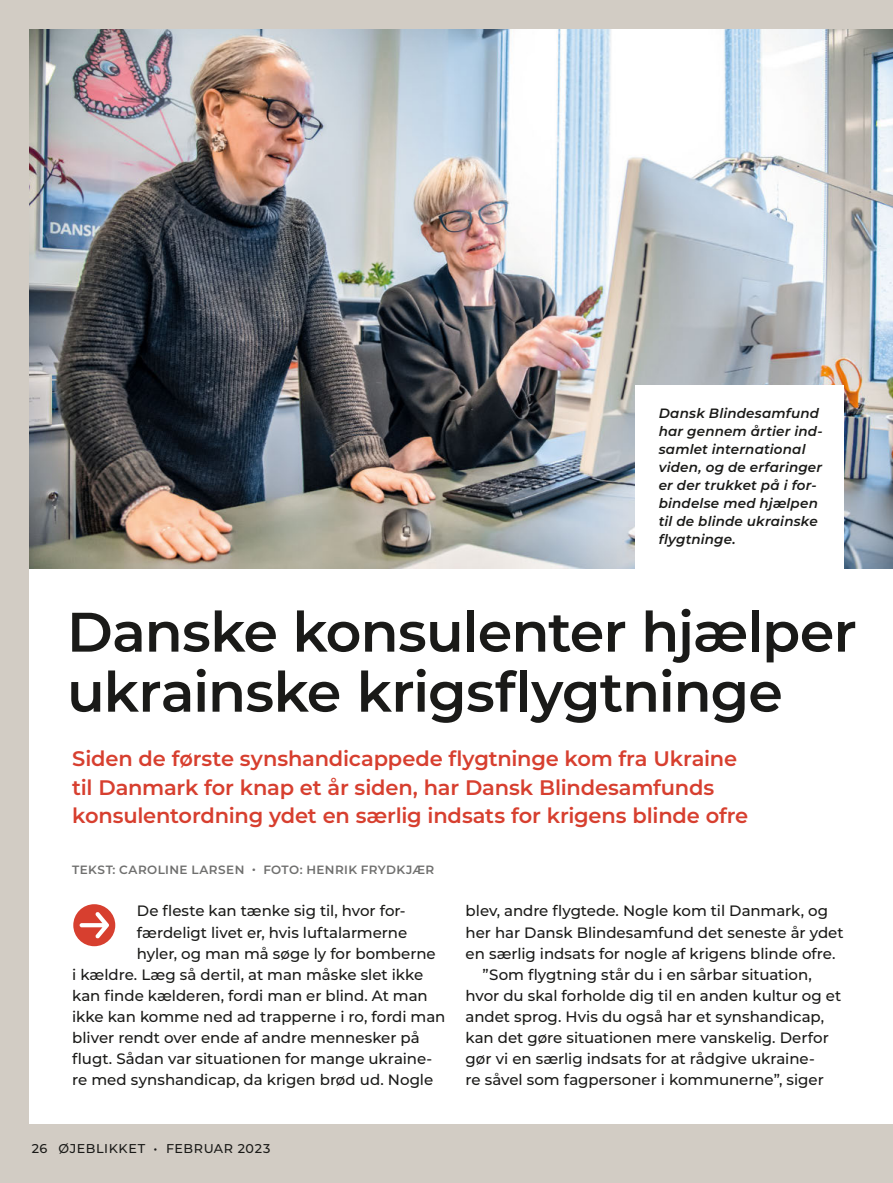
<style>
.page{position:relative;width:893px;height:1183px;background:#fff}
.page>*{position:absolute;margin:0;border:0;box-sizing:border-box;transform-origin:0 0}
.t1{font:600 55.5px/60px "Montserrat";letter-spacing:-.015em;color:#1a1a18}
.t2{font:52.5px "Button Bonus Circle Negative";color:#d73f2f}
.t3{font:600 21px/28.5px "Montserrat";letter-spacing:-.01em;color:#d73f2f}
.t4{font:500 15px/21px "Montserrat";letter-spacing:-.005em;color:#1a1a18}
.t5{font:italic 600 13.5px/18px "Montserrat";letter-spacing:.01em;color:#1a1a18}
.t6{font:500 12.75px "Montserrat";letter-spacing:.045em;color:#1a1a18}
.t7{font:600 12px "Montserrat";letter-spacing:.035em;color:#6f6f6e}
</style>
<div class="page">
<div style="left:0;top:0;width:893px;height:1182px;background:#d2ccc4"></div>
<div style="left:30px;top:30px;width:863px;height:1093px;background:#fff"></div>
<img style="left:30px;top:30px;width:863px;height:538px">
<div style="left:636px;top:385px;width:208px;height:187px;background:#fff"></div>
<p class="t5" style="left:659px;top:404px;width:165px">Dansk Blindesamfund har gennem årtier ind&shy;samlet international viden, og de erfaringer er der trukket på i for&shy;bindelse med hjælpen til de blinde ukrainske flygtninge.</p>
<h1 class="t1" style="left:67px;top:599px;width:791px">Danske konsulenter hjælper ukrainske krigsflygtninge</h1>
<p class="t3" style="left:72px;top:743px;width:677px">Siden de første synshandicappede flygtninge kom fra Ukraine til Danmark for knap et år siden, har Dansk Blindesamfunds konsulent ordning ydet en særlig indsats for krigens blinde ofre</p>
<p class="t7" style="left:72px;top:861px;width:174px">TEKST: CAROLINE LARSEN</p>
<p class="t7" style="left:263px;top:861px;width:173px">FOTO: HENRIK FRYDKJÆR</p>
<p class="t7" style="left:252px;top:861px;width:6px">•</p>
<h2 class="t2" style="left:68px;top:902px;width:54px">P</h2>
<p class="t4" style="left:137px;top:899px;width:270px">De fleste kan tænke sig til, hvor for-</p>
<p class="t4" style="left:466px;top:899px;width:379px">blev, andre flygtede. Nogle kom til Danmark, og her har Dansk Blindesamfund det seneste år ydet en særlig indsats for nogle af krigens blinde ofre.</p>
<p class="t4" style="left:466px;top:962px;width:377px;text-indent:17px">”Som flygtning står du i en sårbar situation, hvor du skal forholde dig til en anden kultur og et andet sprog. Hvis du også har et synshandicap, kan det gøre situationen mere vanskelig. Derfor</p>
<p class="t4" style="left:466px;top:1067px;width:360px">re såvel som fagpersoner i kommunerne”, siger</p>
<p class="t4" style="left:137px;top:920px;width:272px">færdeligt livet er, hvis luftalarmerne</p>
<p class="t4" style="left:137px;top:941px;width:300px">hyler, og man må søge ly for bomberne</p>
<p class="t4" style="left:72px;top:962px;width:352px">i kældre. Læg så dertil, at man måske slet ikke</p>
<p class="t4" style="left:72px;top:983px;width:357px">kan finde kælderen, fordi man er blind. At man</p>
<p class="t4" style="left:72px;top:1004px;width:375px">ikke kan komme ned ad trapperne i ro, fordi man</p>
<p class="t4" style="left:72px;top:1025px;width:349px">bliver rendt over ende af andre mennesker på</p>
<p class="t4" style="left:72px;top:1067px;width:362px">re med synshandicap, da krigen brød ud. Nogle</p>
<p class="t4" style="left:72px;top:1046px;width:362px">flugt. Sådan var situationen for mange ukraine-</p>
<p class="t4" style="left:466px;top:1046px;width:351px">gør vi en særlig indsats for at rådgive ukraine-</p>
<p class="t6" style="left:32px;top:1138px;width:240px">26 ØJEBLIKKET • FEBRUAR 2023</p>
</div>
